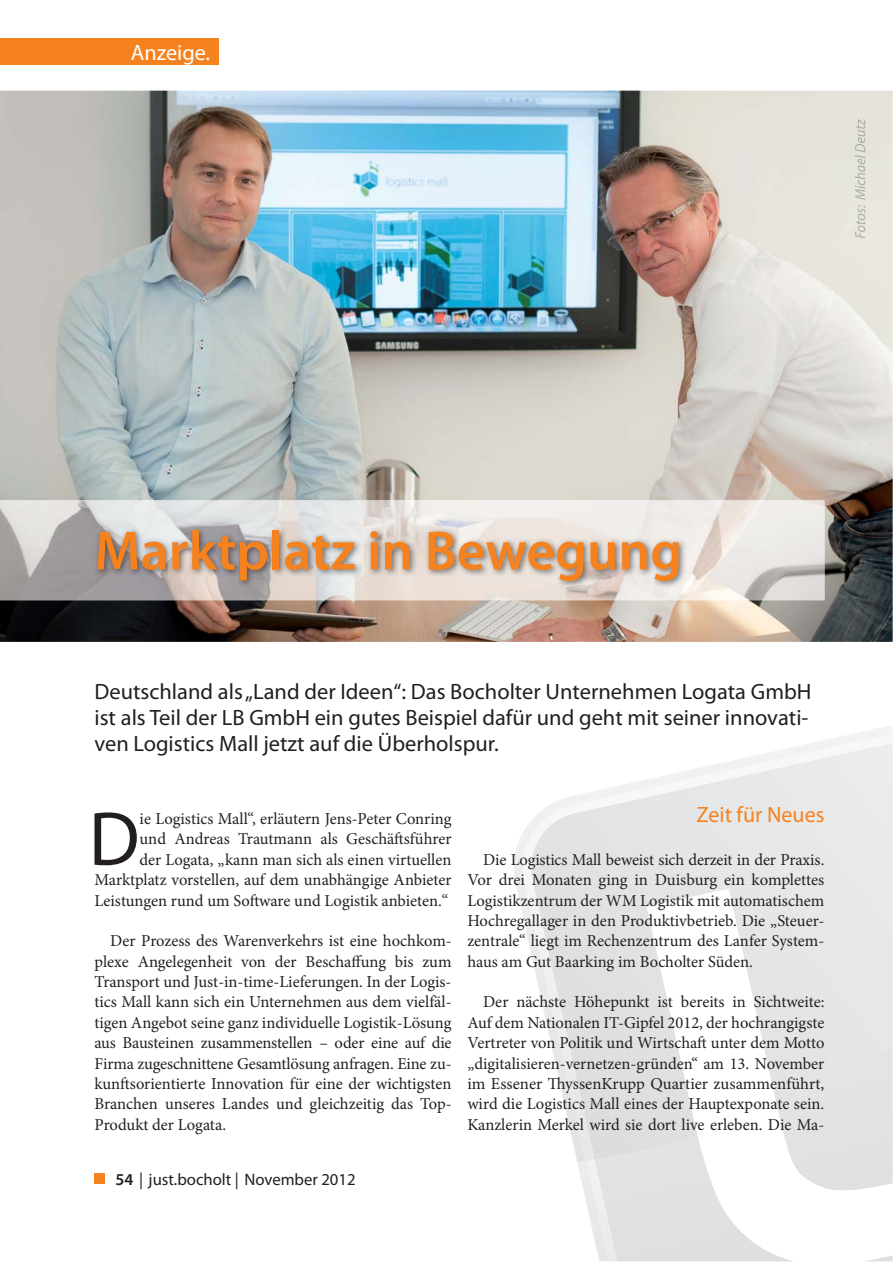
<style>
.page{position:relative;width:893px;height:1263px;background:#fff}
.page>*{position:absolute;margin:0;border:0;box-sizing:border-box;transform-origin:0 0}
.t1{font:77.1px "Myriad Pro";color:#231f20}
.t2{font:600 55.5px "Myriad Pro";color:#f5821f}
.t3{font:22.2px/26px "Myriad Pro";color:#231f20}
.t4{font:22.2px "Myriad Pro";color:#f5821f}
.t5{font:22.2px "Myriad Pro";color:#fff}
.t6{font:16.65px/20.4px "Minion Pro";color:#231f20;text-align:justify}
.t7{font:16.65px "Myriad Pro";color:#231f20}
.s1{font-weight:600}
</style>
<div class="page">
<svg style="left:514px;top:726px;width:379px;height:535px"></svg>
<svg style="left:647px;top:889px;width:246px;height:372px;fill:#e6e7e8"></svg>
<img style="left:0;top:91px;width:893px;height:551px">
<img style="left:854px;top:119px;width:11px;height:18px">
<img style="left:854px;top:137px;width:11px;height:101px">
<img style="left:0;top:500px;width:824px;height:100px">
<img style="left:94px;top:526px;width:592px;height:63px">
<div style="left:0;top:38px;width:218px;height:26px;background:#f5821f"></div>
<div style="left:95px;top:1173px;width:10px;height:11px;background:#f5821f"></div>
<h3 class="t5" style="left:131px;top:43px;width:81px">Anzeige.</h3>
<h2 class="t2" style="left:95px;top:518px;width:589px">Marktplatz in Bewegung</h2>
<h3 class="t3" style="left:95px;top:680px;width:718px">Deutschland als „Land der Ideen“: Das Bocholter Unternehmen Logata GmbH ist als Teil der LB GmbH ein gutes Beispiel dafür und geht mit seiner innovati&shy;ven Logistics Mall jetzt auf die Überholspur.</h3>
<p class="t6" style="left:95px;top:810px;width:358px;text-align:right">ie Logistics Mall“, erläutern Jens-Peter Conring<br>und Andreas Trautmann als Geschäftsführer<br>der Logata, „kann man sich als einen virtuellen Marktplatz vorstellen, auf dem unabhängige Anbieter Leistungen rund um Software und Logistik anbieten.“</p>
<p class="t6" style="left:95px;top:932px;width:359px;text-indent:16px">Der Prozess des Warenverkehrs ist eine hochkom&shy;plexe Angelegenheit von der Beschaffung bis zum Transport und Just-in-time-Lieferungen. In der Logis&shy;tics Mall kann sich ein Unternehmen aus dem vielfäl&shy;tigen Angebot seine ganz individuelle Logistik-Lösung aus Bausteinen zusammenstellen – oder eine auf die Firma zugeschnittene Gesamtlösung anfragen. Eine zu&shy;kunftsorientierte Innovation für eine der wichtigsten Branchen unseres Landes und gleichzeitig das Top-Produkt der Logata.</p>
<h1 class="t1" style="left:89px;top:809px;width:52px">D</h1>
<p class="t7" style="left:116px;top:1173px;width:242px"><span class="s1">54</span> | just.bocholt | November 2012</p>
<h3 class="t4" style="left:696px;top:806px;width:129px">Zeit für Neues</h3>
<p class="t6" style="left:467px;top:851px;width:359px;text-indent:16px">Die Logistics Mall beweist sich derzeit in der Praxis.<br>Vor drei Monaten ging in Duisburg ein komplettes Logistikzentrum der WM Logistik mit automatischem Hochregallager in den Produktivbetrieb. Die „Steuer&shy;zentrale“ liegt im Rechenzentrum des Lanfer System&shy;haus am Gut Baarking im Bocholter Süden.</p>
<p class="t6" style="left:467px;top:993px;width:359px;text-indent:16px">Der nächste Höhepunkt ist bereits in Sichtweite:<br>Auf dem Nationalen IT-Gipfel 2012, der hochrangigste Vertreter von Politik und Wirtschaft unter dem Motto „digitalisieren-vernetzen-gründen“ am 13. November im Essener ThyssenKrupp Quartier zusammenführt, wird die Logistics Mall eines der Hauptexponate sein.<br>Kanzlerin Merkel wird sie dort live erleben. Die Ma-</p>
</div>
